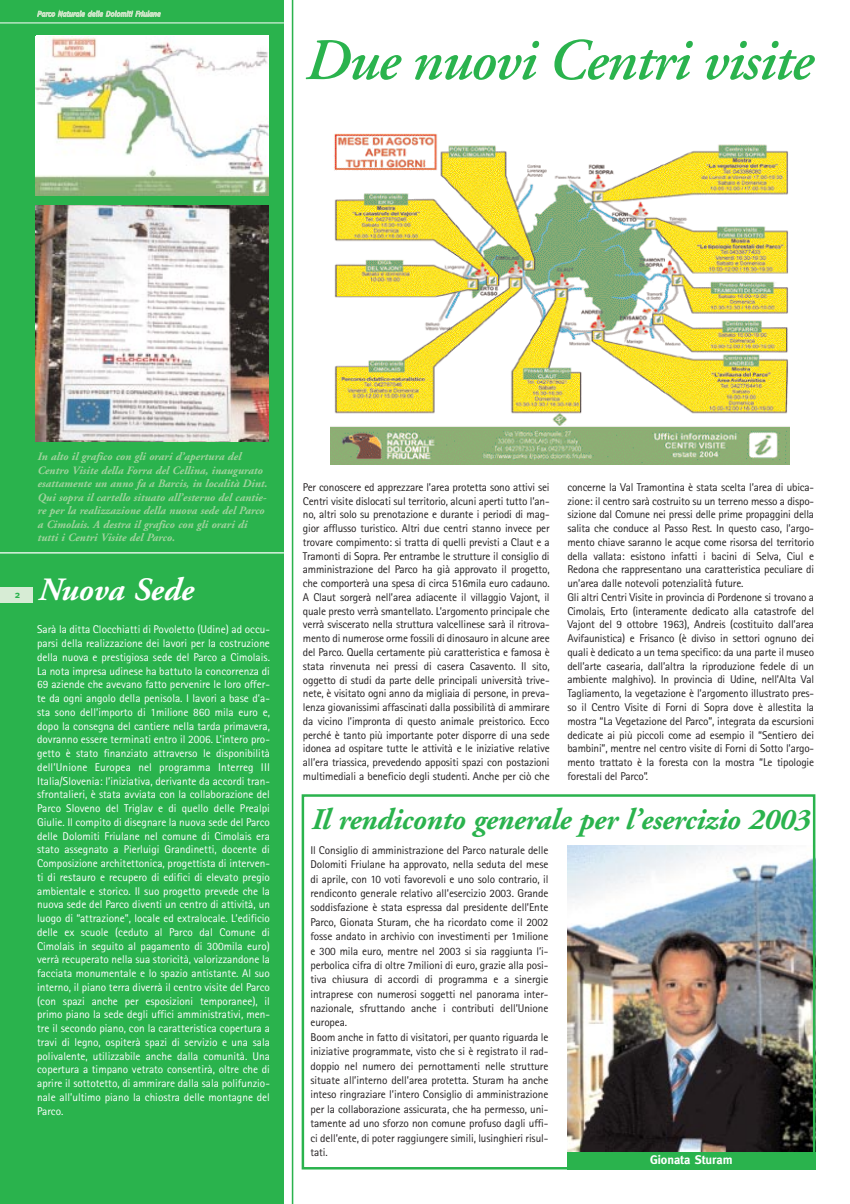
<style>
.page{position:relative;width:850px;height:1204px;background:#fff}
.page>*{position:absolute;margin:0;border:0;box-sizing:border-box;transform-origin:0 0}
.t1{font:italic 600 58.75px "Adobe Garamond";letter-spacing:-.02em;color:#2ab34d}
.t2{font:italic 700 32.5px "Adobe Garamond";letter-spacing:-.005em;color:#fff}
.t3{font:italic 700 30px "Adobe Garamond";letter-spacing:-.01em;color:#2ab34d}
.t4{font:700 12.5px "Meta";color:#fff}
.t5{font:11.25px/13.8px "Rotis Sans Serif";letter-spacing:-.015em;color:#231f20}
.t6{font:11.25px/13.8px "Rotis Sans Serif";color:#fff;text-align:justify}
.t7{font:italic 700 11.25px/13.5px "Adobe Garamond";color:#a1d39e}
.t8{font:700 10px "Meta";color:#2ab34d}
.t9{font:italic 7.5px "Meta";color:#c5e3c2}
</style>
<div class="page">
<div style="left:0;top:0;width:284px;height:1204px;background:#2ab34d"></div>
<div style="left:0;top:587px;width:32px;height:15px;background:#d7ecd5"></div>
<hr style="left:0;top:23px;width:284px;height:1px;background:#fff">
<img style="left:36px;top:37px;width:233px;height:158px">
<img style="left:36px;top:206px;width:233px;height:236px">
<img style="left:331px;top:133px;width:459px;height:332px">
<hr style="left:292px;top:0;width:1px;height:1204px;background:#2ab34d">
<img style="left:567px;top:845px;width:245px;height:307px">
<div style="left:567px;top:1152px;width:248px;height:17px;background:#2ab34d"></div>
<div style="left:302px;top:794px;width:513px;height:375px;border:2px solid #2ab34d"></div>
<hr style="left:0;top:552px;width:284px;height:1px;background:#fff">
<p class="t9" style="left:37px;top:11px;width:125px">Parco Naturale delle Dolomiti Friulane</p>
<h1 class="t1" style="left:303px;top:37px;width:509px">Due nuovi Centri visite</h1>
<p class="t8" style="left:15px;top:590px;width:7px">2</p>
<p class="t7" style="left:37px;top:451px;width:231px">In alto il grafico con gli orari d’apertura del Centro Visite della Forra del Cellina, inaugurato esattamente un anno fa a Barcis, in località Dint.<br>Qui sopra il cartello situato all’esterno del cantie&shy;re per la realizzazione della nuova sede del Parco a Cimolais. A destra il grafico con gli orari di tutti i Centri Visite del Parco.</p>
<h2 class="t2" style="left:37px;top:576px;width:157px">Nuova Sede</h2>
<p class="t6" style="left:37px;top:624px;width:234px">Sarà la ditta Clocchiatti di Povoletto (Udine) ad occu&shy;parsi della realizzazione dei lavori per la costruzione della nuova e prestigiosa sede del Parco a Cimolais.<br>La nota impresa udinese ha battuto la concorrenza di 69 aziende che avevano fatto pervenire le loro offer&shy;te da ogni angolo della penisola. I lavori a base d’a&shy;sta sono dell’importo di 1milione 860 mila euro e, dopo la consegna del cantiere nella tarda primavera, dovranno essere terminati entro il 2006. L’intero pro&shy;getto è stato finanziato attraverso le disponibilità dell’Unione Europea nel programma Interreg III Italia/Slovenia: l’iniziativa, derivante da accordi tran&shy;sfrontalieri, è stata avviata con la collaborazione del Parco Sloveno del Triglav e di quello delle Prealpi Giulie. Il compito di disegnare la nuova sede del Parco delle Dolomiti Friulane nel comune di Cimolais era stato assegnato a Pierluigi Grandinetti, docente di Composizione architettonica, progettista di interven&shy;ti di restauro e recupero di edifici di elevato pregio ambientale e storico. Il suo progetto prevede che la nuova sede del Parco diventi un centro di attività, un luogo di “attrazione”, locale ed extralocale. L’edificio delle ex scuole (ceduto al Parco dal Comune di Cimolais in seguito al pagamento di 300mila euro) verrà recuperato nella sua storicità, valorizzandone la facciata monumentale e lo spazio antistante. Al suo interno, il piano terra diverrà il centro visite del Parco (con spazi anche per esposizioni temporanee), il primo piano la sede degli uffici amministrativi, men&shy;tre il secondo piano, con la caratteristica copertura a travi di legno, ospiterà spazi di servizio e una sala polivalente, utilizzabile anche dalla comunità. Una copertura a timpano vetrato consentirà, oltre che di aprire il sottotetto, di ammirare dalla sala polifunzio&shy;nale all’ultimo piano la chiostra delle montagne del Parco.</p>
<p class="t5" style="left:303px;top:481px;width:248px;text-align:justify">Per conoscere ed apprezzare l’area protetta sono attivi sei Centri visite dislocati sul territorio, alcuni aperti tutto l’an&shy;no, altri solo su prenotazione e durante i periodi di mag&shy;gior afflusso turistico. Altri due centri stanno invece per trovare compimento: si tratta di quelli previsti a Claut e a Tramonti di Sopra. Per entrambe le strutture il consiglio di amministrazione del Parco ha già approvato il progetto, che comporterà una spesa di circa 516mila euro cadauno.<br>A Claut sorgerà nell’area adiacente il villaggio Vajont, il quale presto verrà smantellato. L’argomento principale che verrà sviscerato nella struttura valcellinese sarà il ritrova&shy;mento di numerose orme fossili di dinosauro in alcune aree del Parco. Quella certamente più caratteristica e famosa è stata rinvenuta nei pressi di casera Casavento. Il sito, oggetto di studi da parte delle principali università trive&shy;nete, è visitato ogni anno da migliaia di persone, in preva&shy;lenza giovanissimi affascinati dalla possibilità di ammirare da vicino l’impronta di questo animale preistorico. Ecco perché è tanto più importante poter disporre di una sede idonea ad ospitare tutte le attività e le iniziative relative all’era triassica, prevedendo appositi spazi con postazioni multimediali a beneficio degli studenti. Anche per ciò che</p>
<p class="t5" style="left:567px;top:481px;width:248px">concerne la Val Tramontina è stata scelta l’area di ubica&shy;zione: il centro sarà costruito su un terreno messo a dispo&shy;sizione dal Comune nei pressi delle prime propaggini della salita che conduce al Passo Rest. In questo caso, l’argo&shy;mento chiave saranno le acque come risorsa del territorio della vallata: esistono infatti i bacini di Selva, Ciul e Redona che rappresentano una caratteristica peculiare di un’area dalle notevoli potenzialità future.<br>Gli altri Centri Visite in provincia di Pordenone si trovano a Cimolais, Erto (interamente dedicato alla catastrofe del Vajont del 9 ottobre 1963), Andreis (costituito dall’area Avifaunistica) e Frisanco (è diviso in settori ognuno dei quali è dedicato a un tema specifico: da una parte il museo dell’arte casearia, dall’altra la riproduzione fedele di un ambiente malghivo). In provincia di Udine, nell’Alta Val Tagliamento, la vegetazione è l’argomento illustrato pres&shy;so il Centro Visite di Forni di Sopra dove è allestita la mostra “La Vegetazione del Parco”, integrata da escursioni dedicate ai più piccoli come ad esempio il “Sentiero dei bambini”, mentre nel centro visite di Forni di Sotto l’argo&shy;mento trattato è la foresta con la mostra “Le tipologie forestali del Parco”.</p>
<h3 class="t3" style="left:310px;top:807px;width:500px">Il rendiconto generale per l’esercizio 2003</h3>
<p class="t5" style="left:310px;top:844px;width:239px;line-height:14.4px">Il Consiglio di amministrazione del Parco naturale delle Dolomiti Friulane ha approvato, nella seduta del mese di aprile, con 10 voti favorevoli e uno solo contrario, il rendiconto generale relativo all’esercizio 2003. Grande soddisfazione è stata espressa dal presidente dell’Ente Parco, Gionata Sturam, che ha ricordato come il 2002 fosse andato in archivio con investimenti per 1milione e 300 mila euro, mentre nel 2003 si sia raggiunta l’i&shy;perbolica cifra di oltre 7milioni di euro, grazie alla posi&shy;tiva chiusura di accordi di programma e a sinergie intraprese con numerosi soggetti nel panorama inter&shy;nazionale, sfruttando anche i contributi dell’Unione europea.<br>Boom anche in fatto di visitatori, per quanto riguarda le iniziative programmate, visto che si è registrato il rad&shy;doppio nel numero dei pernottamenti nelle strutture situate all’interno dell’area protetta. Sturam ha anche inteso ringraziare l’intero Consiglio di amministrazione per la collaborazione assicurata, che ha permesso, uni&shy;tamente ad uno sforzo non comune profuso dagli uffi&shy;ci dell’ente, di poter raggiungere simili, lusinghieri risul&shy;tati.</p>
<p class="t4" style="left:650px;top:1154px;width:84px">Gionata Sturam</p>
</div>
